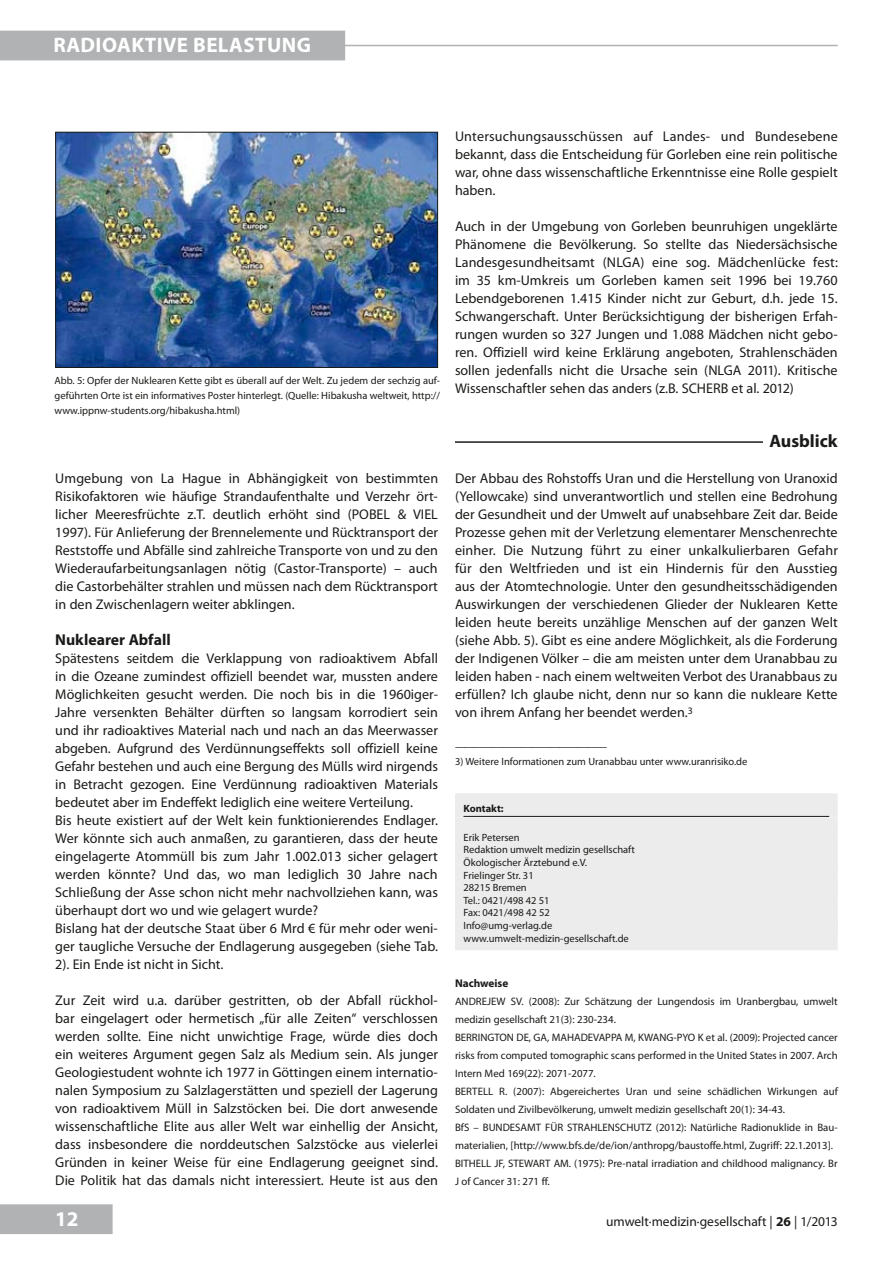
<style>
.page{position:relative;width:893px;height:1263px;background:#fff}
.page>*{position:absolute;margin:0;border:0;box-sizing:border-box;transform-origin:0 0}
.t1{font:700 21px "Myriad Pro";letter-spacing:.02em;color:#fff}
.t2{font:700 18px "Myriad Pro";color:#1a1a18}
.t3{font:700 15.75px "Myriad Pro";color:#1a1a18}
.t4{font:14.1px/18px "Myriad Pro";color:#1a1a18;text-align:justify}
.t5{font:13.5px "Myriad Pro";color:#1a1a18}
.t6{font:700 11.25px "Myriad Pro";color:#1a1a18}
.t7{font:10.8px/18px "Myriad Pro";color:#1a1a18}
.t8{font:10.5px/12.6px "Myriad Pro";color:#1a1a18}
.t9{font:700 10.5px "Myriad Pro";color:#1a1a18}
.s1{font-weight:700}
</style>
<div class="page">
<hr style="left:55px;top:45px;width:783px;height:1px;background:#b1b2b3">
<div style="left:0;top:1204px;width:113px;height:30px;background:#b1b2b3"></div>
<div style="left:0;top:31px;width:345px;height:29px;background:#b1b2b3"></div>
<hr style="left:455px;top:441px;width:383px;height:2px;background:#1a1a18">
<div style="left:763px;top:439px;width:75px;height:6px;background:#fff"></div>
<div style="left:455px;top:793px;width:383px;height:24px;background:#ececec"></div>
<hr style="left:463px;top:816px;width:366px;height:1px;background:#1a1a18">
<div style="left:455px;top:817px;width:383px;height:15px;background:#ececec"></div>
<div style="left:455px;top:830px;width:383px;height:15px;background:#ececec"></div>
<div style="left:455px;top:843px;width:383px;height:15px;background:#ececec"></div>
<div style="left:455px;top:855px;width:383px;height:15px;background:#ececec"></div>
<div style="left:455px;top:868px;width:383px;height:15px;background:#ececec"></div>
<div style="left:455px;top:880px;width:383px;height:15px;background:#ececec"></div>
<div style="left:455px;top:893px;width:383px;height:15px;background:#ececec"></div>
<div style="left:455px;top:906px;width:383px;height:15px;background:#ececec"></div>
<div style="left:455px;top:920px;width:383px;height:30px;background:#ececec"></div>
<img style="left:57px;top:134px;width:379px;height:232px">
<div style="left:55px;top:132px;width:383px;height:236px;border:1px solid #1a1a18"></div>
<h1 class="t1" style="left:53px;top:32px;width:259px">radioaktive Belastung</h1>
<p class="t8" style="left:55px;top:373px;width:387px;line-height:15px;text-align:justify">Abb. 5: Opfer der Nuklearen Kette gibt es überall auf der Welt. Zu jedem der sechzig auf&shy;geführten Orte ist ein informatives Poster hinterlegt. (Quelle: Hibakusha weltweit, http:// www.ippnw-students.org/hibakusha.html)</p>
<p class="t4" style="left:55px;top:469px;width:384px">Umgebung von La Hague in Abhängigkeit von bestimmten Risikofaktoren wie häufige Strandaufenthalte und Verzehr ört&shy;licher Meeresfrüchte z.T. deutlich erhöht sind (POBEL &amp; VIEL 1997). Für Anlieferung der Brennelemente und Rücktransport der Reststoffe und Abfälle sind zahlreiche Transporte von und zu den Wiederaufarbeitungsanlagen nötig (Castor-Transporte) – auch die Castorbehälter strahlen und müssen nach dem Rücktransport in den Zwischenlagern weiter abklingen.</p>
<p class="t3" style="left:55px;top:629px;width:117px">Nuklearer Abfall</p>
<p class="t4" style="left:55px;top:649px;width:384px;text-align:left">Spätestens seitdem die Verklappung von radioaktivem Abfall in die Ozeane zumindest offiziell beendet war, mussten andere Möglichkeiten gesucht werden. Die noch bis in die 1960iger-Jahre versenkten Behälter dürften so langsam korrodiert sein und ihr radioaktives Material nach und nach an das Meerwasser abgeben. Aufgrund des Verdünnungseffekts soll offiziell keine Gefahr bestehen und auch eine Bergung des Mülls wird nirgends in Betracht gezogen. Eine Verdünnung radioaktiven Materials bedeutet aber im Endeffekt lediglich eine weitere Verteilung.<br>Bis heute existiert auf der Welt kein funktionierendes Endlager.<br>Wer könnte sich auch anmaßen, zu garantieren, dass der heute eingelagerte Atommüll bis zum Jahr 1.002.013 sicher gelagert werden könnte? Und das, wo man lediglich 30 Jahre nach Schließung der Asse schon nicht mehr nachvollziehen kann, was überhaupt dort wo und wie gelagert wurde?<br>Bislang hat der deutsche Staat über 6 Mrd € für mehr oder weni&shy;ger taugliche Versuche der Endlagerung ausgegeben (siehe Tab.<br>2). Ein Ende ist nicht in Sicht.</p>
<p class="t4" style="left:55px;top:991px;width:384px">Zur Zeit wird u.a. darüber gestritten, ob der Abfall rückhol&shy;bar eingelagert oder hermetisch „für alle Zeiten“ verschlossen werden sollte. Eine nicht unwichtige Frage, würde dies doch ein weiteres Argument gegen Salz als Medium sein. Als junger Geologiestudent wohnte ich 1977 in Göttingen einem internatio&shy;nalen Symposium zu Salzlagerstätten und speziell der Lagerung von radioaktivem Müll in Salzstöcken bei. Die dort anwesende wissenschaftliche Elite aus aller Welt war einhellig der Ansicht, dass insbesondere die norddeutschen Salzstöcke aus vielerlei Gründen in keiner Weise für eine Endlagerung geeignet sind.<br>Die Politik hat das damals nicht interessiert. Heute ist aus den</p>
<p class="t4" style="left:455px;top:127px;width:384px">Untersuchungsausschüssen auf Landes- und Bundesebene bekannt, dass die Entscheidung für Gorleben eine rein politische war, ohne dass wissenschaftliche Erkenntnisse eine Rolle gespielt haben.</p>
<p class="t4" style="left:455px;top:217px;width:384px">Auch in der Umgebung von Gorleben beunruhigen ungeklärte Phänomene die Bevölkerung. So stellte das Niedersächsische Landesgesundheitsamt (NLGA) eine sog. Mädchenlücke fest: im 35 km-Umkreis um Gorleben kamen seit 1996 bei 19.760<br>Lebendgeborenen 1.415 Kinder nicht zur Geburt, d.h. jede 15.<br>Schwangerschaft. Unter Berücksichtigung der bisherigen Erfah&shy;rungen wurden so 327 Jungen und 1.088 Mädchen nicht gebo&shy;ren. Offiziell wird keine Erklärung angeboten, Strahlenschäden sollen jedenfalls nicht die Ursache sein (NLGA 2011). Kritische Wissenschaftler sehen das anders (z.B. SCHERB et al. 2012)</p>
<p class="t2" style="left:769px;top:429px;width:70px">Ausblick</p>
<p class="t4" style="left:455px;top:469px;width:384px">Der Abbau des Rohstoffs Uran und die Herstellung von Uranoxid (Yellowcake) sind unverantwortlich und stellen eine Bedrohung der Gesundheit und der Umwelt auf unabsehbare Zeit dar. Beide Prozesse gehen mit der Verletzung elementarer Menschenrechte einher. Die Nutzung führt zu einer unkalkulierbaren Gefahr für den Weltfrieden und ist ein Hindernis für den Ausstieg aus der Atomtechnologie. Unter den gesundheitsschädigenden Auswirkungen der verschiedenen Glieder der Nuklearen Kette leiden heute bereits unzählige Menschen auf der ganzen Welt (siehe Abb. 5). Gibt es eine andere Möglichkeit, als die Forderung der Indigenen Völker – die am meisten unter dem Uranabbau zu leiden haben - nach einem weltweiten Verbot des Uranabbaus zu erfüllen? Ich glaube nicht, denn nur so kann die nukleare Kette von ihrem Anfang her beendet werden.<sup>3</sup></p>
<p class="t8" style="left:455px;top:740px;width:154px">————————————————</p>
<p class="t8" style="left:455px;top:755px;width:294px">3) Weitere Informationen zum Uranabbau unter www.uranrisiko.de</p>
<p class="t9" style="left:463px;top:801px;width:42px">Kontakt:</p>
<p class="t8" style="left:463px;top:831px;width:173px">Erik Petersen<br>Redaktion umwelt medizin gesellschaft<br>Ökologischer Ärztebund e.V.<br>Frielinger Str. 31<br>28215 Bremen<br>Tel.: 0421/498 42 51<br>Fax: 0421/498 42 52<br>Info@umg-verlag.de www.umwelt-medizin-gesellschaft.de</p>
<p class="t6" style="left:455px;top:976px;width:55px">Nachweise</p>
<p class="t7" style="left:455px;top:992px;width:384px">ANDREJEW SV. (2008): Zur Schätzung der Lungendosis im Uranbergbau, umwelt medizin gesellschaft 21(3): 230-234.<br>BERRINGTON DE, GA, MAHADEVAPPA M, KWANG-PYO K et al. (2009): Projected cancer risks from computed tomographic scans performed in the United States in 2007. Arch Intern Med 169(22): 2071-2077.<br>BERTELL R. (2007): Abgereichertes Uran und seine schädlichen Wirkungen auf Soldaten und Zivilbevölkerung, umwelt medizin gesellschaft 20(1): 34-43.<br>BfS – BUNDESAMT FÜR STRAHLENSCHUTZ (2012): Natürliche Radionuklide in Bau&shy;materialien, [http://www.bfs.de/de/ion/anthropg/baustoffe.html, Zugriff: 22.1.2013].<br>BITHELL JF, STEWART AM. (1975): Pre-natal irradiation and childhood malignancy. Br J of Cancer 31: 271 ff.</p>
<h1 class="t1" style="left:55px;top:1205px;width:25px">12</h1>
<p class="t5" style="left:606px;top:1213px;width:233px">umwelt·medizin·gesellschaft | <span class="s1">26</span> | 1/2013</p>
</div>
